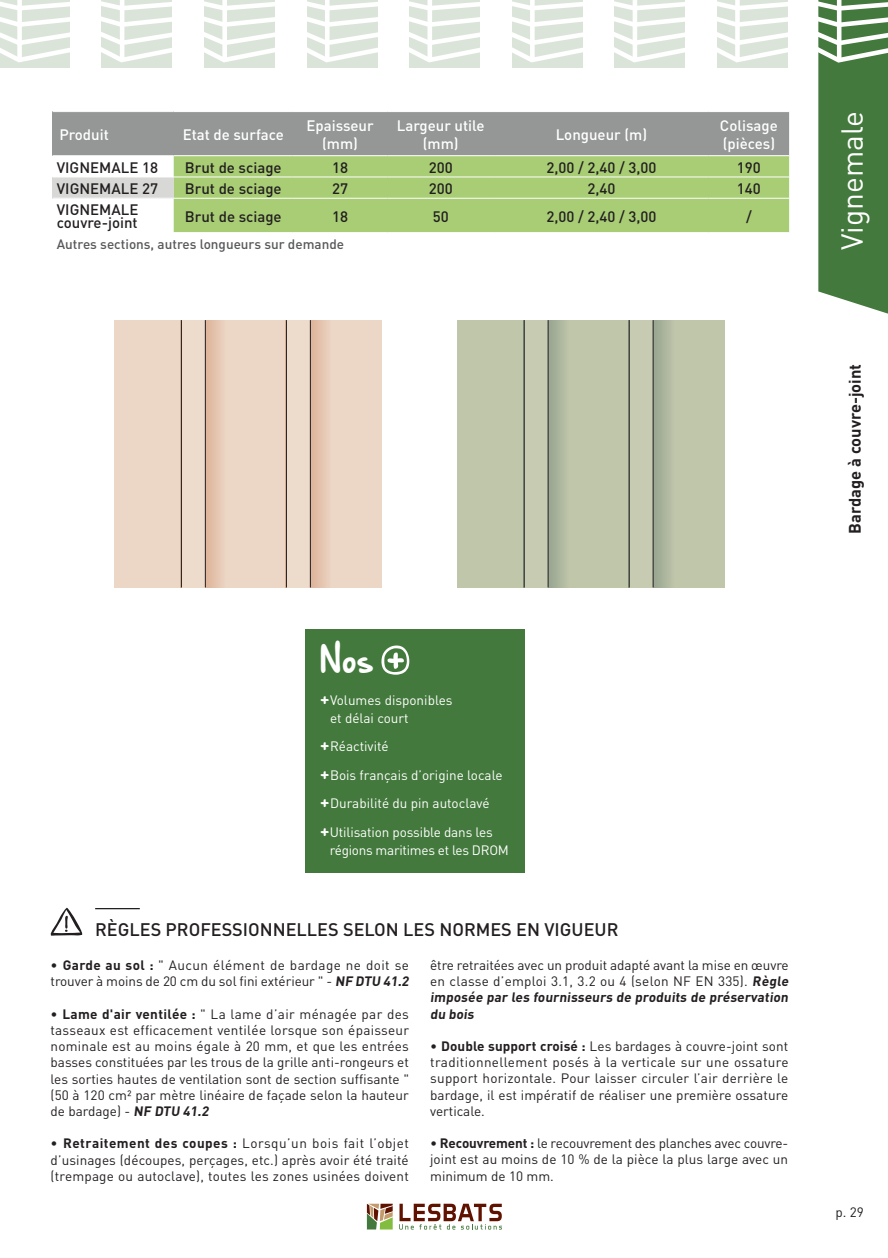
<style>
.page{position:relative;width:888px;height:1258px;background:#fff}
.page>*{position:absolute;margin:0;border:0;box-sizing:border-box;transform-origin:0 0}
.t1{font:30.3px "Hand Of Sean Demo";color:#fff}
.t2{font:30px "DIN";color:#fff}
.t3{font:500 18px "DIN";color:#231f20}
.t4{font:700 16.5px "DIN";color:#231f20}
.t5{font:500 15px/13.5px "DIN";color:#231f20;text-align:right}
.t6{font:500 15px/18px "DIN";color:#fff;text-align:center}
.t7{font:13.5px/16.2px "DIN";letter-spacing:.005em;color:#231f20;text-align:justify}
.t8{font:13.5px/28.5px "DIN";color:#fff}
.t9{font:500 13.5px "DIN";color:#57585a}
.t10{font:13.5px "DIN";letter-spacing:-.02em;color:#fff}
.s1{font-family:"Hand Of Sean Demo"}
.s2{font-weight:700}
</style>
<div class="page">
<svg style="left:399px;top:1204px;width:103px;height:25px"></svg>
<svg style="left:367px;top:1204px;width:26px;height:25px"></svg>
<hr style="left:95px;top:908px;width:45px;height:1px;background:#231f20">
<svg style="left:51px;top:908px;width:31px;height:28px"></svg>
<div style="left:549px;top:320px;width:79px;height:267px;background:#c0c6aa"></div>
<div style="left:654px;top:320px;width:71px;height:267px;background:#c0c6aa"></div>
<div style="left:114px;top:320px;width:67px;height:267px;background:#ecd7c7"></div>
<div style="left:182px;top:320px;width:22px;height:267px;background:#ecd7c7"></div>
<div style="left:207px;top:320px;width:79px;height:267px;background:#ecd7c7"></div>
<div style="left:312px;top:320px;width:70px;height:267px;background:#ecd7c7"></div>
<div style="left:287px;top:320px;width:23px;height:267px;background:#ecd7c7"></div>
<hr style="left:180px;top:320px;width:1px;height:267px;background:#dfb59b">
<div style="left:205px;top:320px;width:24px;height:267px;background:linear-gradient(to right,#ddb297,#ecd8c8)"></div>
<div style="left:310px;top:320px;width:24px;height:267px;background:linear-gradient(to right,#ddb297,#ecd7c7)"></div>
<div style="left:548px;top:320px;width:24px;height:267px;background:linear-gradient(to right,#97a490,#c1c6ab)"></div>
<div style="left:653px;top:320px;width:24px;height:267px;background:linear-gradient(to right,#97a490,#c0c6aa)"></div>
<hr style="left:285px;top:320px;width:1px;height:267px;background:#dfb59b">
<div style="left:457px;top:320px;width:66px;height:267px;background:#c0c6aa"></div>
<div style="left:525px;top:320px;width:22px;height:267px;background:#c6cbb2"></div>
<div style="left:630px;top:320px;width:22px;height:267px;background:#c6cbb2"></div>
<hr style="left:523px;top:320px;width:1px;height:267px;background:#9aa792">
<hr style="left:628px;top:320px;width:1px;height:267px;background:#9aa792">
<hr style="left:181px;top:320px;width:1px;height:267px;background:#231f20">
<hr style="left:205px;top:320px;width:1px;height:267px;background:#231f20">
<hr style="left:286px;top:320px;width:1px;height:267px;background:#231f20">
<hr style="left:310px;top:320px;width:1px;height:267px;background:#231f20">
<hr style="left:524px;top:320px;width:1px;height:267px;background:#231f20">
<hr style="left:548px;top:320px;width:1px;height:267px;background:#231f20">
<hr style="left:629px;top:320px;width:1px;height:267px;background:#231f20">
<hr style="left:653px;top:320px;width:1px;height:267px;background:#231f20">
<div style="left:53px;top:112px;width:121px;height:44px;background:#949795"></div>
<div style="left:174px;top:112px;width:615px;height:43px;background:#949795"></div>
<div style="left:174px;top:156px;width:615px;height:76px;background:#a8cd75"></div>
<div style="left:53px;top:177px;width:121px;height:21px;background:#d8d8d7"></div>
<hr style="left:53px;top:155px;width:121px;height:1px;background:#fff">
<hr style="left:53px;top:177px;width:121px;height:1px;background:#fff">
<hr style="left:174px;top:177px;width:119px;height:1px;background:#fff">
<hr style="left:293px;top:177px;width:94px;height:1px;background:#fff">
<hr style="left:387px;top:177px;width:107px;height:1px;background:#fff">
<hr style="left:494px;top:177px;width:215px;height:1px;background:#fff">
<hr style="left:709px;top:177px;width:80px;height:1px;background:#fff">
<hr style="left:174px;top:198px;width:119px;height:1px;background:#fff">
<hr style="left:293px;top:198px;width:94px;height:1px;background:#fff">
<hr style="left:387px;top:198px;width:107px;height:1px;background:#fff">
<hr style="left:494px;top:198px;width:215px;height:1px;background:#fff">
<hr style="left:709px;top:198px;width:80px;height:1px;background:#fff">
<div style="left:305px;top:629px;width:220px;height:244px;background:#43793c"></div>
<svg style="left:381px;top:645px;width:28px;height:30px"></svg>
<div style="left:0;top:0;width:70px;height:68px;background:#dae4d8"></div>
<div style="left:409px;top:0;width:71px;height:68px;background:#dae4d8"></div>
<svg style="left:409px;top:1px;width:71px;height:62px"></svg>
<div style="left:427px;top:0;width:5px;height:61px;background:#fff"></div>
<div style="left:204px;top:0;width:71px;height:68px;background:#dae4d8"></div>
<svg style="left:204px;top:1px;width:71px;height:62px"></svg>
<div style="left:222px;top:0;width:5px;height:61px;background:#fff"></div>
<div style="left:614px;top:0;width:71px;height:68px;background:#dae4d8"></div>
<svg style="left:614px;top:0;width:71px;height:63px"></svg>
<hr style="left:633px;top:0;width:4px;height:61px;background:#fff">
<div style="left:102px;top:0;width:70px;height:68px;background:#dae4d8"></div>
<svg style="left:101px;top:0;width:71px;height:65px"></svg>
<hr style="left:120px;top:0;width:4px;height:61px;background:#fff">
<div style="left:512px;top:0;width:70px;height:68px;background:#dae4d8"></div>
<svg style="left:512px;top:0;width:71px;height:65px"></svg>
<div style="left:530px;top:0;width:5px;height:61px;background:#fff"></div>
<div style="left:307px;top:0;width:70px;height:68px;background:#dae4d8"></div>
<svg style="left:307px;top:0;width:71px;height:65px"></svg>
<div style="left:325px;top:0;width:5px;height:61px;background:#fff"></div>
<div style="left:717px;top:0;width:71px;height:68px;background:#dae4d8"></div>
<svg style="left:717px;top:1px;width:71px;height:62px"></svg>
<div style="left:735px;top:0;width:5px;height:61px;background:#fff"></div>
<svg style="left:0;top:0;width:70px;height:63px"></svg>
<svg style="left:818px;top:0;width:70px;height:314px;background:#5b8a55"></svg>
<p class="t6" style="left:59px;top:125px;width:51px">Produit</p>
<p class="t6" style="left:183px;top:125px;width:103px">Etat de surface</p>
<p class="t6" style="left:306px;top:116px;width:69px">Epaisseur (mm)</p>
<p class="t6" style="left:397px;top:116px;width:89px">Largeur utile (mm)</p>
<p class="t6" style="left:556px;top:125px;width:93px">Longueur (m)</p>
<p class="t6" style="left:720px;top:116px;width:59px;text-align:left">Colisage (pièces)</p>
<p class="t5" style="left:57px;top:160px;width:9px">VIGN</p>
<p class="t5" style="left:90px;top:160px;width:69px">EMALE 18</p>
<p class="t5" style="left:185px;top:160px;width:98px">Brut de sciage</p>
<p class="t5" style="left:332px;top:160px;width:17px">18</p>
<p class="t5" style="left:429px;top:160px;width:25px">200</p>
<p class="t5" style="left:546px;top:160px;width:111px">2,00 / 2,40 / 3,00</p>
<p class="t5" style="left:737px;top:160px;width:25px">190</p>
<p class="t5" style="left:57px;top:181px;width:9px">VIGN</p>
<p class="t5" style="left:90px;top:181px;width:69px">EMALE 27</p>
<p class="t5" style="left:185px;top:181px;width:98px">Brut de sciage</p>
<p class="t5" style="left:332px;top:181px;width:17px">27</p>
<p class="t5" style="left:429px;top:181px;width:25px">200</p>
<p class="t5" style="left:587px;top:181px;width:30px">2,40</p>
<p class="t5" style="left:737px;top:181px;width:25px">140</p>
<p class="t5" style="left:57px;top:202px;width:9px">VIGN</p>
<p class="t5" style="left:57px;top:202px;width:83px">EMALE couvre-joint</p>
<p class="t5" style="left:185px;top:209px;width:98px">Brut de sciage</p>
<p class="t5" style="left:332px;top:209px;width:17px">18</p>
<p class="t5" style="left:433px;top:209px;width:17px">50</p>
<p class="t5" style="left:546px;top:209px;width:111px">2,00 / 2,40 / 3,00</p>
<p class="t5" style="left:746px;top:209px;width:7px">/</p>
<p class="t9" style="left:57px;top:235px;width:289px">Autres sections, autres longueurs sur demande</p>
<h1 class="t1" style="left:320px;top:644px;width:55px">Nos</h1>
<p class="t8" style="left:330px;top:691px;width:124px;line-height:18px;text-indent:-10px"><span class="s1">+</span>Volumes disponibles et délai court</p>
<p class="t8" style="left:320px;top:732px;width:184px"><span class="s1">+</span>Réactivité<br><span class="s1">+</span>Bois français d’origine locale <span class="s1">+</span>Durabilité du pin autoclavé <span class="s1">+</span>Utilisation possible dans les</p>
<p class="t10" style="left:330px;top:841px;width:181px">régions maritimes et les DROM</p>
<h3 class="t3" style="left:95px;top:918px;width:489px">RèglEs professionnelles selon les normes en vigueur</h3>
<p class="t7" style="left:51px;top:957px;width:362px">• <span class="s2">Garde au sol :</span> " Aucun élément de bardage ne doit se trouver à moins de 20 cm du sol fini extérieur " - <span class="s2">NF DTU 41.2</span></p>
<p class="t7" style="left:51px;top:1005px;width:360px">• <span class="s2">Lame d'air ventilée :</span> " La lame d’air ménagée par des tasseaux est efficacement ventilée lorsque son épaisseur nominale est au moins égale à 20 mm, et que les entrées basses constituées par les trous de la grille anti-rongeurs et les sorties hautes de ventilation sont de section suffisante " (50 à 120 cm² par mètre linéaire de façade selon la hauteur de bardage) - <span class="s2">NF DTU 41.2</span></p>
<p class="t7" style="left:51px;top:1135px;width:360px">• <span class="s2">Retraitement des coupes :</span> Lorsqu’un bois fait l’objet d’usinages (découpes, perçages, etc.) après avoir été traité (trempage ou autoclave), toutes les zones usinées doivent</p>
<p class="t7" style="left:430px;top:957px;width:362px;text-align:left">être retraitées avec un produit adapté avant la mise en œuvre en classe d’emploi 3.1, 3.2 ou 4 (selon NF EN 335). <span class="s2">Règle imposée par les fournisseurs de produits de préservation du bois</span></p>
<p class="t7" style="left:430px;top:1038px;width:360px">• <span class="s2">Double support croisé :</span> Les bardages à couvre-joint sont traditionnellement posés à la verticale sur une ossature support horizontale. Pour laisser circuler l’air derrière le bardage, il est impératif de réaliser une première ossature verticale.</p>
<p class="t7" style="left:430px;top:1135px;width:360px">• <span class="s2">Recouvrement :</span> le recouvrement des planches avec couvre&shy;joint est au moins de 10 % de la pièce la plus large avec un minimum de 10 mm.</p>
<h2 class="t2" style="left:833px;top:250px;width:141px;rotate:-90deg">Vignemale</h2>
<p class="t4" style="left:844px;top:534px;width:171px;rotate:-90deg">Bardage à couvre-joint</p>
<p class="t7" style="left:835px;top:1204px;width:30px">p. 29</p>
</div>
